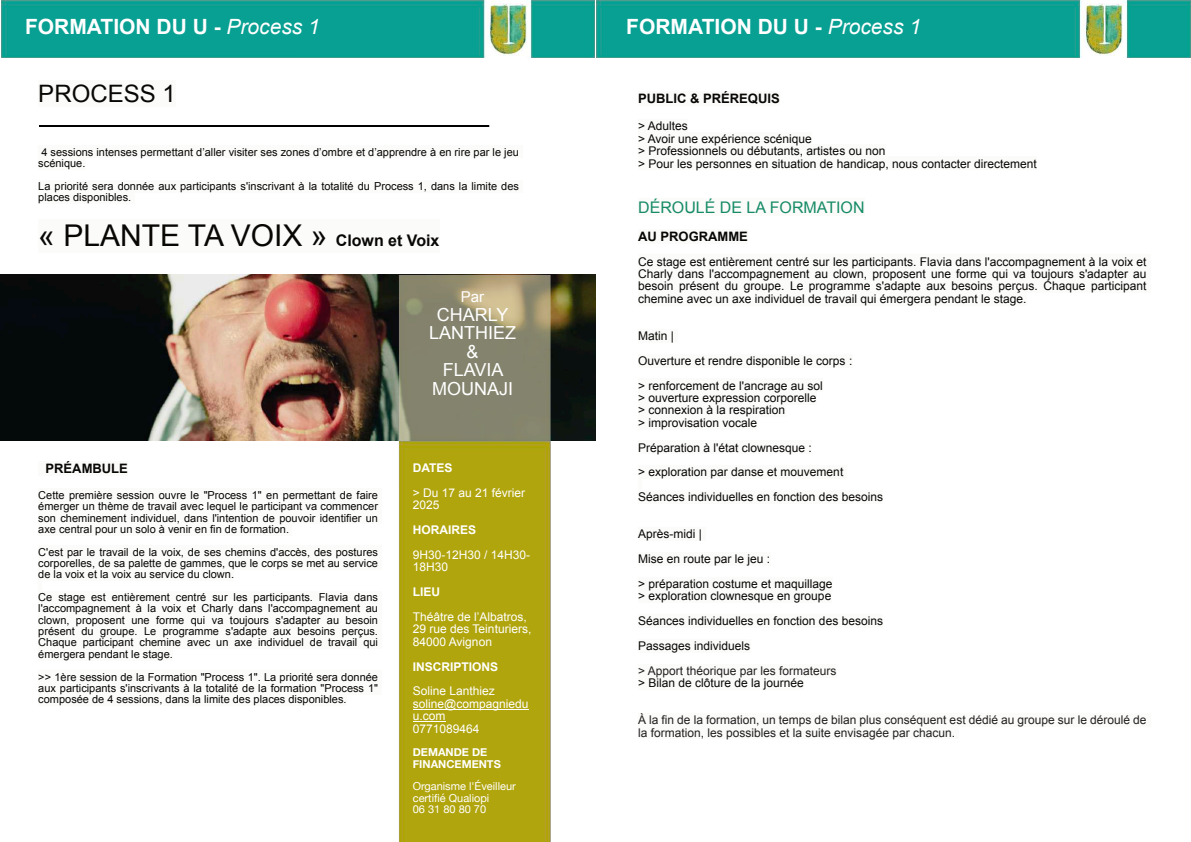
<style>
.page{position:relative;width:1191px;height:842px;background:#fff}
.page>*{position:absolute;margin:0;border:0;box-sizing:border-box;transform-origin:0 0}
.t1{font:30px "Arial";color:#080704}
.t2{font:24px "Arial";color:#080704}
.t3{font:700 21px "Arial";color:#fff}
.t4{font:18px/18.6px "Arial";color:#fff;text-align:center}
.t5{font:16px "Arial";color:#168b66}
.t6{font:15px "Arial";color:#fff}
.t7{font:700 13px "Arial";color:#080704}
.t8{font:12px/12.4px "Arial";color:#080704}
.t9{font:12px/12.4px "Arial";color:#232020}
.t10{font:12px/12.4px "Arial";color:#fff}
.t11{font:700 12px "Arial";color:#fff}
.t12{font:11px/11.4px "Arial";color:#080704;text-align:justify}
.t13{font:11px/11.3px "Helvetica Neue";color:#fff}
.t14{font:700 11px/11.3px "Helvetica Neue";color:#fff}
.s1{font-weight:400;font-style:italic}
.s2{font-weight:700;font-size:16px}
</style>
<div class="page">
<img style="left:1px;top:0;width:1190px;height:58px">
<div style="left:38px;top:80px;width:138px;height:27px;background:#fbfbfa"></div>
<img style="left:39px;top:125px;width:450px;height:2px">
<div style="left:38px;top:146px;width:484px;height:12px;background:#fbfbfa"></div>
<div style="left:38px;top:157px;width:47px;height:12px;background:#fbfbfa"></div>
<div style="left:38px;top:180px;width:484px;height:12px;background:#fbfbfa"></div>
<div style="left:38px;top:191px;width:96px;height:13px;background:#fbfbfa"></div>
<div style="left:38px;top:219px;width:401px;height:34px;background:#fbfbfa"></div>
<img style="left:0;top:275px;width:595px;height:166px">
<img style="left:398px;top:275px;width:152px;height:166px">
<div style="left:38px;top:461px;width:90px;height:15px;background:#fbfbfa"></div>
<div style="left:38px;top:489px;width:344px;height:12px;background:#fbfbfa"></div>
<div style="left:38px;top:500px;width:344px;height:12px;background:#fbfbfa"></div>
<div style="left:38px;top:511px;width:344px;height:13px;background:#fbfbfa"></div>
<div style="left:38px;top:523px;width:254px;height:12px;background:#fbfbfa"></div>
<div style="left:38px;top:546px;width:344px;height:12px;background:#fbfbfa"></div>
<div style="left:38px;top:557px;width:344px;height:12px;background:#fbfbfa"></div>
<div style="left:38px;top:568px;width:196px;height:13px;background:#fbfbfa"></div>
<div style="left:38px;top:591px;width:344px;height:12px;background:#fbfbfa"></div>
<div style="left:38px;top:602px;width:344px;height:13px;background:#fbfbfa"></div>
<div style="left:38px;top:614px;width:344px;height:12px;background:#fbfbfa"></div>
<div style="left:38px;top:625px;width:344px;height:12px;background:#fbfbfa"></div>
<div style="left:38px;top:636px;width:344px;height:13px;background:#fbfbfa"></div>
<div style="left:38px;top:648px;width:135px;height:12px;background:#fbfbfa"></div>
<div style="left:38px;top:671px;width:344px;height:12px;background:#fbfbfa"></div>
<div style="left:38px;top:682px;width:344px;height:12px;background:#fbfbfa"></div>
<div style="left:38px;top:693px;width:308px;height:13px;background:#fbfbfa"></div>
<div style="left:399px;top:441px;width:151px;height:401px;background:#b1a50d"></div>
<hr style="left:413px;top:709px;width:115px;height:1px;background:#fff">
<hr style="left:413px;top:721px;width:32px;height:1px;background:#fff">
<div style="left:638px;top:92px;width:141px;height:14px;background:#fbfbfa"></div>
<div style="left:638px;top:119px;width:50px;height:14px;background:#fbfbfa"></div>
<div style="left:638px;top:132px;width:173px;height:13px;background:#fbfbfa"></div>
<div style="left:638px;top:144px;width:247px;height:14px;background:#fbfbfa"></div>
<div style="left:638px;top:157px;width:398px;height:13px;background:#fbfbfa"></div>
<div style="left:638px;top:198px;width:226px;height:18px;background:#fbfbfa"></div>
<div style="left:638px;top:229px;width:110px;height:15px;background:#fbfbfa"></div>
<div style="left:638px;top:255px;width:512px;height:13px;background:#fbfbfa"></div>
<div style="left:638px;top:267px;width:512px;height:14px;background:#fbfbfa"></div>
<div style="left:638px;top:280px;width:512px;height:13px;background:#fbfbfa"></div>
<div style="left:638px;top:292px;width:388px;height:13px;background:#fbfbfa"></div>
<div style="left:638px;top:329px;width:39px;height:14px;background:#fbfbfa"></div>
<div style="left:638px;top:354px;width:214px;height:13px;background:#fbfbfa"></div>
<div style="left:638px;top:379px;width:185px;height:13px;background:#fbfbfa"></div>
<div style="left:638px;top:391px;width:178px;height:13px;background:#fbfbfa"></div>
<div style="left:638px;top:403px;width:147px;height:14px;background:#fbfbfa"></div>
<div style="left:638px;top:416px;width:119px;height:13px;background:#fbfbfa"></div>
<div style="left:638px;top:441px;width:174px;height:13px;background:#fbfbfa"></div>
<div style="left:638px;top:465px;width:208px;height:14px;background:#fbfbfa"></div>
<div style="left:638px;top:490px;width:245px;height:14px;background:#fbfbfa"></div>
<div style="left:638px;top:527px;width:67px;height:14px;background:#fbfbfa"></div>
<div style="left:638px;top:552px;width:132px;height:14px;background:#fbfbfa"></div>
<div style="left:638px;top:577px;width:194px;height:13px;background:#fbfbfa"></div>
<div style="left:638px;top:589px;width:193px;height:14px;background:#fbfbfa"></div>
<div style="left:638px;top:614px;width:245px;height:14px;background:#fbfbfa"></div>
<div style="left:638px;top:639px;width:112px;height:13px;background:#fbfbfa"></div>
<div style="left:638px;top:664px;width:198px;height:13px;background:#fbfbfa"></div>
<div style="left:638px;top:676px;width:166px;height:14px;background:#fbfbfa"></div>
<div style="left:638px;top:713px;width:512px;height:14px;background:#fbfbfa"></div>
<div style="left:638px;top:726px;width:320px;height:13px;background:#fbfbfa"></div>
<h3 class="t3" style="left:25px;top:19px;width:296px">FORMATION DU U - <span class="s1">Process 1</span></h3>
<h3 class="t3" style="left:626px;top:19px;width:296px">FORMATION DU U - <span class="s1">Process 1</span></h3>
<h2 class="t2" style="left:38px;top:84px;width:139px">PROCESS 1</h2>
<p class="t12" style="left:38px;top:147px;width:482px">4 sessions intenses permettant d’aller visiter ses zones d’ombre et d’apprendre à en rire par le jeu scénique.</p>
<p class="t12" style="left:38px;top:181px;width:482px">La priorité sera donnée aux participants s'inscrivant à la totalité du Process 1, dans la limite des places disponibles.</p>
<h1 class="t1" style="left:38px;top:225px;width:403px">« PLANTE TA VOIX » <span class="s2">Clown et Voix</span></h1>
<p class="t7" style="left:46px;top:463px;width:84px">PRÉAMBULE</p>
<p class="t12" style="left:38px;top:490px;width:341px">Cette première session ouvre le "Process 1" en permettant de faire émerger un thème de travail avec lequel le participant va commencer son cheminement individuel, dans l'intention de pouvoir identifier un axe central pour un solo à venir en fin de formation.</p>
<p class="t12" style="left:38px;top:547px;width:341px">C'est par le travail de la voix, de ses chemins d'accès, des postures corporelles, de sa palette de gammes, que le corps se met au service de la voix et la voix au service du clown.</p>
<p class="t12" style="left:38px;top:592px;width:341px">Ce stage est entièrement centré sur les participants. Flavia dans l'accompagnement à la voix et Charly dans l'accompagnement au clown, proposent une forme qui va toujours s'adapter au besoin présent du groupe. Le programme s'adapte aux besoins perçus.<br>Chaque participant chemine avec un axe individuel de travail qui émergera pendant le stage.</p>
<p class="t12" style="left:38px;top:672px;width:341px">&gt;&gt; 1ère session de la Formation "Process 1". La priorité sera donnée aux participants s'inscrivants à la totalité de la formation "Process 1" composée de 4 sessions, dans la limite des places disponibles.</p>
<h3 class="t6" style="left:461px;top:291px;width:25px">Par</h3>
<h3 class="t4" style="left:429px;top:307px;width:89px">CHARLY<br>LANTHIEZ &amp;<br>FLAVIA<br>MOUNAJI</h3>
<p class="t11" style="left:413px;top:463px;width:41px">DATES</p>
<p class="t10" style="left:413px;top:488px;width:114px">&gt; Du 17 au 21 février<br>2025</p>
<p class="t11" style="left:413px;top:525px;width:65px">HORAIRES</p>
<p class="t10" style="left:413px;top:550px;width:119px">9H30-12H30 / 14H30-<br>18H30</p>
<p class="t11" style="left:413px;top:587px;width:29px">LIEU</p>
<p class="t10" style="left:413px;top:612px;width:120px">Théâtre de l’Albatros,<br>29 rue des Teinturiers,<br>84000 Avignon</p>
<p class="t11" style="left:413px;top:662px;width:87px">INSCRIPTIONS</p>
<p class="t10" style="left:413px;top:686px;width:117px">Soline Lanthiez soline@compagniedu u.com<br>0771089464</p>
<p class="t14" style="left:413px;top:746px;width:89px">DEMANDE DE<br>FINANCEMENTS</p>
<p class="t13" style="left:413px;top:780px;width:104px">Organisme l'Éveilleur certifié Qualiopi<br>06 31 80 80 70</p>
<p class="t7" style="left:638px;top:94px;width:143px">PUBLIC &amp; PRÉREQUIS</p>
<p class="t8" style="left:638px;top:121px;width:400px">&gt; Adultes<br>&gt; Avoir une expérience scénique<br>&gt; Professionnels ou débutants, artistes ou non<br>&gt; Pour les personnes en situation de handicap, nous contacter directement</p>
<h3 class="t5" style="left:638px;top:201px;width:228px">DÉROULÉ DE LA FORMATION</h3>
<p class="t7" style="left:638px;top:231px;width:111px">AU PROGRAMME</p>
<p class="t8" style="left:638px;top:256px;width:510px;text-align:justify">Ce stage est entièrement centré sur les participants. Flavia dans l'accompagnement à la voix et Charly dans l'accompagnement au clown, proposent une forme qui va toujours s'adapter au besoin présent du groupe. Le programme s'adapte aux besoins perçus. Chaque participant chemine avec un axe individuel de travail qui émergera pendant le stage.</p>
<p class="t8" style="left:638px;top:324px;width:216px;line-height:24.8px">Matin |<br>Ouverture et rendre disponible le corps : &gt; renforcement de l'ancrage au sol</p>
<p class="t8" style="left:638px;top:393px;width:180px">&gt; ouverture expression corporelle &gt; connexion à la respiration<br>&gt; improvisation vocale</p>
<p class="t8" style="left:638px;top:436px;width:246px;line-height:24.8px">Préparation à l'état clownesque :<br>&gt; exploration par danse et mouvement<br>Séances individuelles en fonction des besoins</p>
<p class="t8" style="left:638px;top:523px;width:196px;line-height:24.8px">Après-midi |<br>Mise en route par le jeu :<br>&gt; préparation costume et maquillage</p>
<p class="t8" style="left:638px;top:585px;width:246px;line-height:24.8px">&gt; exploration clownesque en groupe<br>Séances individuelles en fonction des besoins<br>Passages individuels</p>
<p class="t9" style="left:638px;top:665px;width:200px">&gt; Apport théorique par les formateurs</p>
<p class="t8" style="left:638px;top:678px;width:167px">&gt; Bilan de clôture de la journée</p>
<p class="t9" style="left:638px;top:715px;width:510px">À la fin de la formation, un temps de bilan plus conséquent est dédié au groupe sur le déroulé de la formation, les possibles et la suite envisagée par chacun.</p>
</div>
